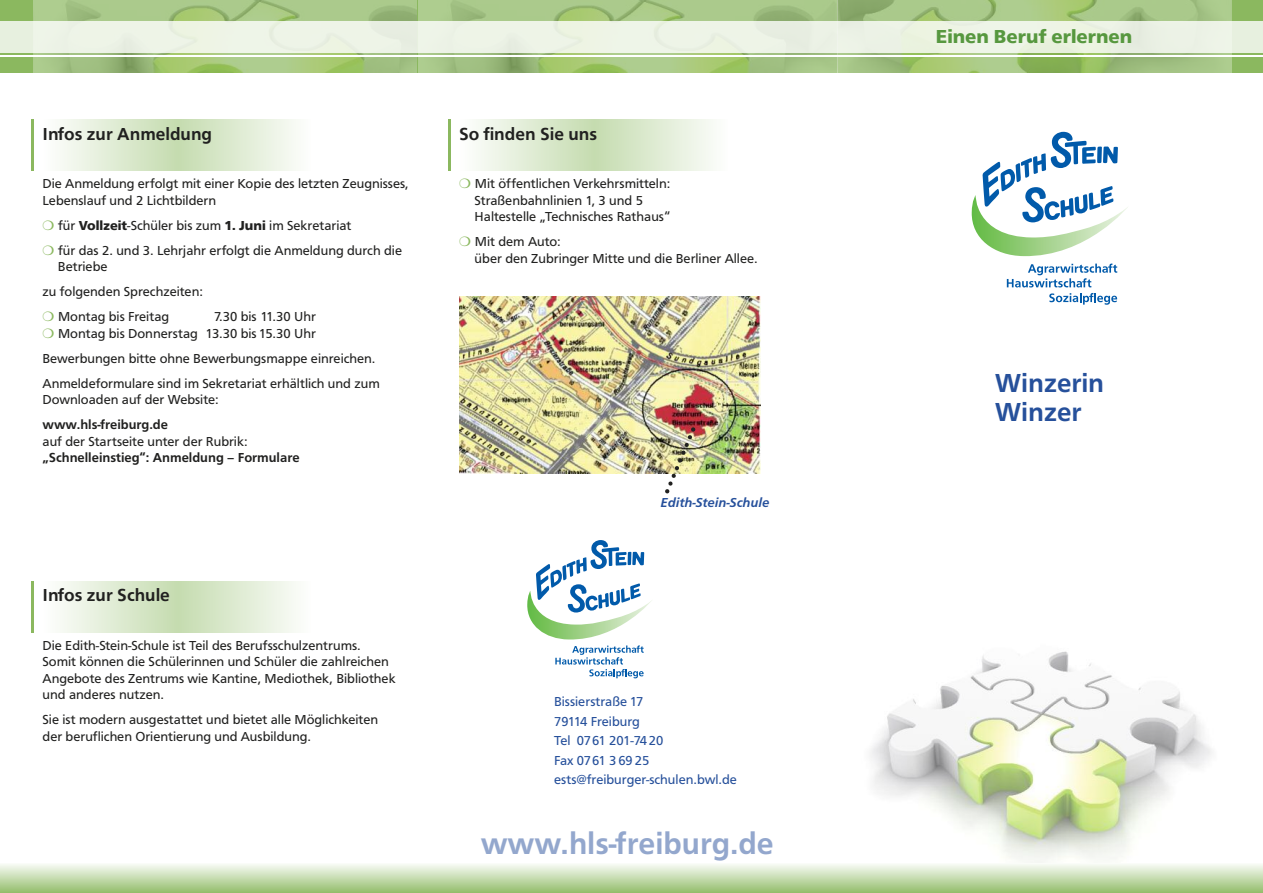
<style>
.page{position:relative;width:1263px;height:893px;background:#fff}
.page>*{position:absolute;margin:0;border:0;box-sizing:border-box;transform-origin:0 0}
.t1{font:500 31.5px "Frutus T";color:#93a7cd}
.t2{font:500 27px/28.5px "Frutus T";color:#26509b}
.t3{font:700 19.5px "Frutus T";color:#57983f}
.t4{font:500 18px "Frutus T";color:#212120}
.t5{font:13.5px/16.5px "Frutus T";color:#212120}
.t6{font:13.5px/19.5px "Frutus T";color:#26509b}
.t7{font:500 13.5px "Frutus T";color:#212120}
.t8{font:italic 500 13.5px "Frutus T";color:#26509b}
.s1{color:#8bb85f}
.s2{font-weight:700}
</style>
<div class="page">
<img style="left:870px;top:651px;width:342px;height:212px">
<div style="left:0;top:0;width:1263px;height:72px;background:#8bb85f"></div>
<div style="left:0;top:863px;width:1263px;height:30px;background:linear-gradient(to bottom,#fafcf8,#97c070)"></div>
<svg style="left:527px;top:540px;width:124px;height:138px"></svg>
<svg style="left:972px;top:132px;width:156px;height:125px"></svg>
<svg style="left:1007px;top:264px;width:110px;height:23px"></svg>
<svg style="left:1049px;top:293px;width:68px;height:12px"></svg>
<hr style="left:32px;top:119px;width:2px;height:51px;background:#8bb85f">
<svg style="left:60px;top:119px;width:236px;height:51px"></svg>
<hr style="left:32px;top:581px;width:2px;height:51px;background:#8bb85f">
<svg style="left:60px;top:581px;width:236px;height:51px"></svg>
<img style="left:459px;top:296px;width:301px;height:177px">
<hr style="left:449px;top:119px;width:2px;height:51px;background:#8bb85f">
<svg style="left:476px;top:119px;width:237px;height:51px"></svg>
<img style="left:663px;top:424px;width:36px;height:69px">
<img style="left:34px;top:0;width:1197px;height:72px">
<div style="left:0;top:21px;width:1263px;height:32px;background:#edf4e6"></div>
<hr style="left:0;top:55px;width:1263px;height:2px;background:#fff">
<h3 class="t4" style="left:43px;top:123px;width:171px">Infos zur Anmeldung</h3>
<p class="t5" style="left:43px;top:175px;width:368px">Die Anmeldung erfolgt mit einer Kopie des letzten Zeugnisses,<br>Lebenslauf und 2 Lichtbildern</p>
<p class="t5" style="left:43px;top:213px;width:361px;line-height:25px"><span class="s1">❍</span> für <span class="s2">Vollzeit</span>-Schüler bis zum <span class="s2">1. Juni</span> im Sekretariat<br><span class="s1">❍</span> für das 2. und 3. Lehrjahr erfolgt die Anmeldung durch die</p>
<p class="t5" style="left:43px;top:254px;width:162px;line-height:25px;text-indent:15px">Betriebe<br>zu folgenden Sprechzeiten: <span class="s1">❍</span> Montag bis Freitag</p>
<p class="t5" style="left:43px;top:308px;width:275px;text-align:right">7.30 bis 11.30 Uhr<br><span class="s1">❍</span> Montag bis Donnerstag 13.30 bis 15.30 Uhr</p>
<p class="t5" style="left:43px;top:346px;width:339px;line-height:25px">Bewerbungen bitte ohne Bewerbungsmappe einreichen.<br>Anmeldeformulare sind im Sekretariat erhältlich und zum</p>
<p class="t5" style="left:43px;top:391px;width:178px">Downloaden auf der Website:</p>
<p class="t7" style="left:43px;top:417px;width:127px">www.hls-freiburg.de</p>
<p class="t5" style="left:43px;top:433px;width:207px">auf der Startseite unter der Rubrik:</p>
<p class="t7" style="left:43px;top:450px;width:259px">„Schnelleinstieg“: Anmeldung – Formulare</p>
<h3 class="t4" style="left:43px;top:584px;width:129px">Infos zur Schule</h3>
<p class="t5" style="left:43px;top:637px;width:355px">Die Edith-Stein-Schule ist Teil des Berufsschulzentrums.<br>Somit können die Schülerinnen und Schüler die zahlreichen Angebote des Zentrums wie Kantine, Mediothek, Bibliothek und anderes nutzen.</p>
<p class="t5" style="left:43px;top:711px;width:337px">Sie ist modern ausgestattet und bietet alle Möglichkeiten der beruflichen Orientierung und Ausbildung.</p>
<h3 class="t4" style="left:459px;top:123px;width:139px">So finden Sie uns</h3>
<p class="t5" style="left:475px;top:175px;width:197px;text-indent:-15px"><span class="s1">❍</span> Mit öffentlichen Verkehrsmitteln:<br>Straßenbahnlinien 1, 3 und 5<br>Haltestelle „Technisches Rathaus“</p>
<p class="t5" style="left:475px;top:233px;width:285px;text-indent:-15px"><span class="s1">❍</span> Mit dem Auto:<br>über den Zubringer Mitte und die Berliner Allee.</p>
<p class="t8" style="left:661px;top:494px;width:110px">Edith-Stein-Schule</p>
<p class="t6" style="left:554px;top:692px;width:184px">Bissierstraße 17<br>79114 Freiburg<br>Tel 0761 201-74 20<br>Fax 0761 3 69 25 ests@freiburger-schulen.bwl.de</p>
<h1 class="t1" style="left:481px;top:825px;width:295px">www.hls-freiburg.de</h1>
<h3 class="t3" style="left:936px;top:25px;width:198px">Einen Beruf erlernen</h3>
<h2 class="t2" style="left:995px;top:369px;width:110px">Winzerin<br>Winzer</h2>
</div>
